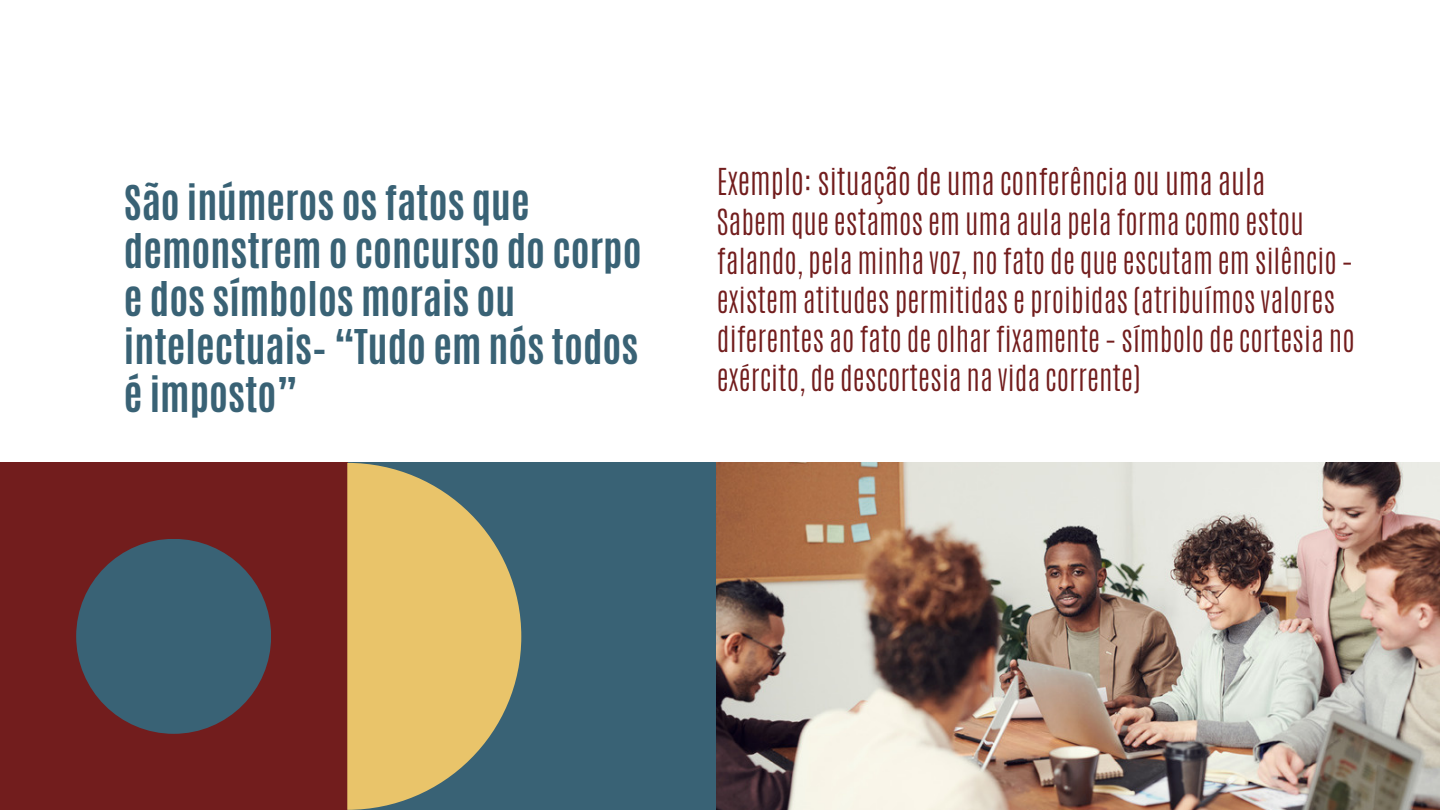
<style>
.page{position:relative;width:1440px;height:810px;background:#fff}
.page>*{position:absolute;margin:0;border:0;box-sizing:border-box;transform-origin:0 0}
.t1{font:700 40px/48px "Antonio";color:#396275}
.t2{font:300 31px "Antonio";color:#721d1d}
.t3{font:300 30px/39px "Antonio";color:#721d1d}
</style>
<div class="page">
<div style="left:347px;top:463px;width:373px;height:347px;background:#396275"></div>
<img style="left:717px;top:463px;width:723px;height:347px">
<div style="left:0;top:463px;width:347px;height:347px;background:#721d1d"></div>
<div style="left:76px;top:539px;width:195px;height:195px;background:#396275;border-radius:50%"></div>
<svg style="left:347px;top:463px;width:174px;height:347px;fill:#e9c46a"></svg>
<p class="t1" style="left:124px;top:179px;width:519px">São inúmeros os fatos que demonstrem o concurso do corpo e dos símbolos morais ou intelectuais– “Tudo em nós todos é imposto”</p>
<p class="t2" style="left:717px;top:160px;width:550px">Exemplo: situação de uma conferência ou uma aula</p>
<p class="t3" style="left:717px;top:203px;width:639px">Sabem que estamos em uma aula pela forma como estou falando, pela minha voz, no fato de que escutam em silêncio – existem atitudes permitidas e proibidas (atribuímos valores diferentes ao fato de olhar fixamente – símbolo de cortesia no exército, de descortesia na vida corrente)</p>
</div>
